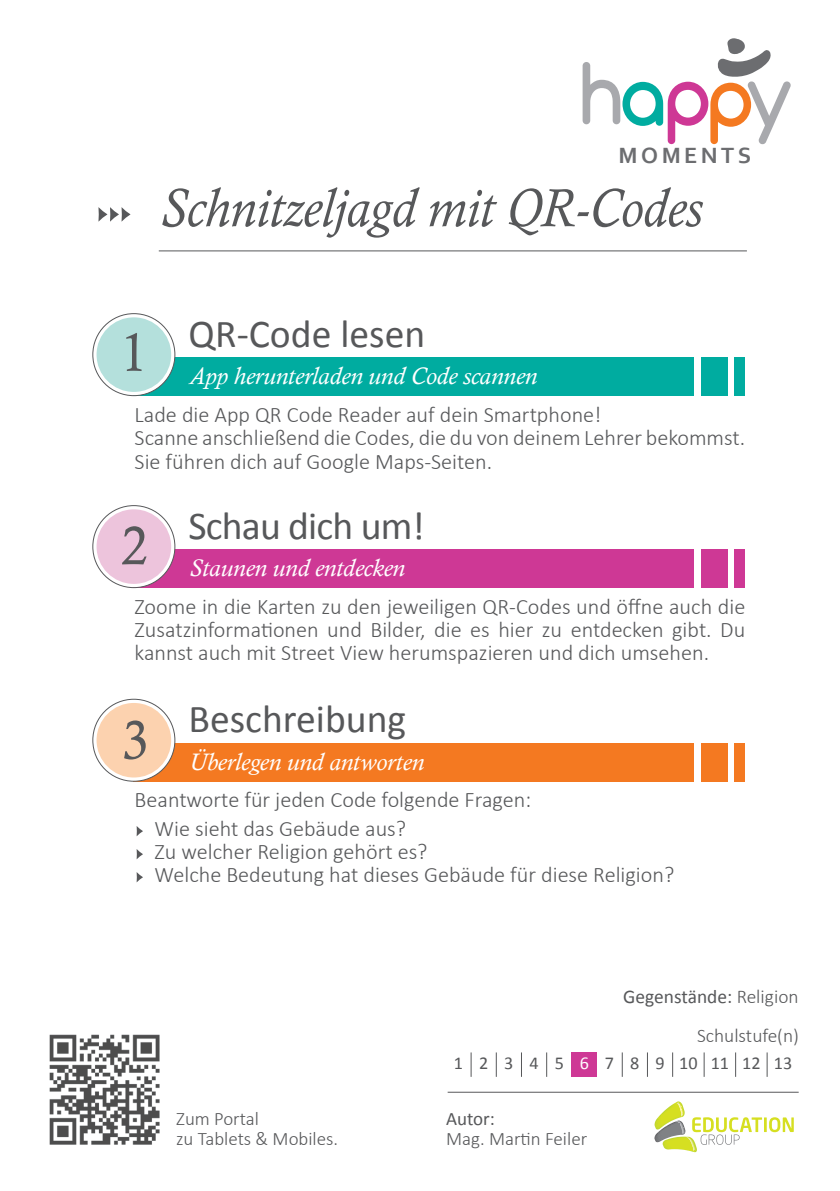
<style>
.page{position:relative;width:840px;height:1191px;background:#fff}
.page>*{position:absolute;margin:0;border:0;box-sizing:border-box;transform-origin:0 0}
.t1{font:italic 54.8px "Calisto";color:#57585a;scale:.92 1}
.t2{font:54.2px "Calisto";color:#57585a}
.t3{font:39.6px "Calibri";color:#57585a}
.t4{font:39.6px "Calibri";letter-spacing:-.02em;color:#57585a}
.t5{font:italic 24.4px "Calisto";color:#fff}
.t6{font:700 23.2px "Corbel";letter-spacing:.15em;color:#6c6d70}
.t7{font:300 22.2px/23px "Calibri";color:#57585a}
.t8{font:19.4px "Calibri";color:#57585a}
.t9{font:300 19.4px "Calibri";color:#57585a}
.t10{font:300 19px/20.4px "Calibri";color:#57585a}
.t11{font:19px "Calibri";color:#57585a}
.t12{font:18.2px "Calibri";letter-spacing:.835em;color:#57585a}
.s1{font-weight:300}
.s2{color:#fff}
</style>
<div class="page">
<hr style="left:763px;top:1117px;width:3px;height:15px;background:#d6df21">
<svg style="left:769px;top:1117px;width:24px;height:15px"></svg>
<svg style="left:654px;top:1101px;width:107px;height:51px"></svg>
<hr style="left:447px;top:1091px;width:351px;height:1px;background:#57585a">
<svg style="left:98px;top:207px;width:32px;height:15px"></svg>
<hr style="left:159px;top:250px;width:587px;height:1px;background:#57585a">
<svg style="left:582px;top:38px;width:208px;height:107px"></svg>
<div style="left:134px;top:549px;width:559px;height:39px;background:#ce3895"></div>
<div style="left:700px;top:549px;width:27px;height:39px;background:#ce3895"></div>
<div style="left:734px;top:549px;width:10px;height:39px;background:#ce3895"></div>
<svg style="left:93px;top:505px;width:82px;height:82px"></svg>
<div style="left:92px;top:505px;width:83px;height:83px;border:1px solid #57585a;border-radius:50%"></div>
<div style="left:96px;top:509px;width:75px;height:75px;background:#edc4dc;border-radius:50%"></div>
<div style="left:700px;top:743px;width:27px;height:38px;background:#f47921"></div>
<div style="left:734px;top:743px;width:10px;height:38px;background:#f47921"></div>
<div style="left:134px;top:743px;width:559px;height:39px;background:#f47921"></div>
<svg style="left:93px;top:699px;width:82px;height:82px"></svg>
<div style="left:92px;top:698px;width:83px;height:83px;border:1px solid #57585a;border-radius:50%"></div>
<div style="left:96px;top:703px;width:75px;height:74px;background:#fcd2af;border-radius:50%"></div>
<svg style="left:136px;top:826px;width:7px;height:10px"></svg>
<svg style="left:136px;top:849px;width:7px;height:10px"></svg>
<svg style="left:136px;top:872px;width:7px;height:10px"></svg>
<div style="left:134px;top:357px;width:559px;height:39px;background:#00aca0"></div>
<div style="left:700px;top:357px;width:27px;height:39px;background:#00aca0"></div>
<div style="left:734px;top:357px;width:10px;height:39px;background:#00aca0"></div>
<svg style="left:93px;top:314px;width:82px;height:82px"></svg>
<div style="left:92px;top:313px;width:83px;height:83px;border:1px solid #57585a;border-radius:50%"></div>
<div style="left:96px;top:317px;width:75px;height:75px;background:#b4e0dc;border-radius:50%"></div>
<img style="left:49px;top:1034px;width:111px;height:111px">
<svg style="left:470px;top:1052px;width:1px;height:24px"></svg>
<svg style="left:495px;top:1052px;width:1px;height:24px"></svg>
<svg style="left:521px;top:1052px;width:1px;height:24px"></svg>
<svg style="left:766px;top:1052px;width:1px;height:24px"></svg>
<svg style="left:546px;top:1052px;width:158px;height:24px"></svg>
<p class="t6" style="left:618px;top:141px;width:134px">MOMENTS</p>
<h1 class="t1" style="left:159px;top:176px;width:591px">Schnitzeljagd mit QR-Codes</h1>
<h2 class="t2" style="left:120px;top:321px;width:29px">1</h2>
<h3 class="t3" style="left:188px;top:308px;width:238px">QR-Code lesen</h3>
<p class="t5" style="left:189px;top:362px;width:349px">App herunterladen und Code scannen</p>
<p class="t7" style="left:134px;top:402px;width:612px">Lade die App QR Code Reader auf dein Smartphone!<br>Scanne anschließend die Codes, die du von deinem Lehrer bekommst.<br>Sie führen dich auf Google Maps-Seiten.</p>
<h2 class="t2" style="left:121px;top:514px;width:29px">2</h2>
<h3 class="t4" style="left:188px;top:500px;width:237px">Schau dich um!</h3>
<p class="t5" style="left:189px;top:554px;width:217px">Staunen und entdecken</p>
<p class="t7" style="left:134px;top:594px;width:612px;text-align:justify">Zoome in die Karten zu den jeweiligen QR-Codes und öffne auch die Zusatzinformationen und Bilder, die es hier zu entdecken gibt. Du kannst auch mit Street View herumspazieren und dich umsehen.</p>
<h2 class="t2" style="left:121px;top:708px;width:29px">3</h2>
<h3 class="t3" style="left:188px;top:694px;width:219px">Beschreibung</h3>
<p class="t5" style="left:189px;top:747px;width:236px">Überlegen und antworten</p>
<p class="t7" style="left:154px;top:784px;width:378px;line-height:29px;text-indent:-20px">Beantworte für jeden Code folgende Fragen:<br>Wie sieht das Gebäude aus?</p>
<p class="t7" style="left:154px;top:839px;width:521px">Zu welcher Religion gehört es?<br>Welche Bedeutung hat dieses Gebäude für diese Religion?</p>
<p class="t8" style="left:623px;top:984px;width:177px">Gegenstände: <span class="s1">Religion</span></p>
<p class="t10" style="left:176px;top:1107px;width:163px">Zum Portal<br>zu Tablets &amp; Mobiles.</p>
<p class="t9" style="left:696px;top:1023px;width:103px">Schulstufe(n)</p>
<p class="t12" style="left:453px;top:1051px;width:340px">12345<span class="s2">6</span>78910111213</p>
<p class="t11" style="left:446px;top:1106px;width:50px">Autor:</p>
<p class="t10" style="left:446px;top:1127px;width:143px">Mag. Martin Feiler</p>
</div>
